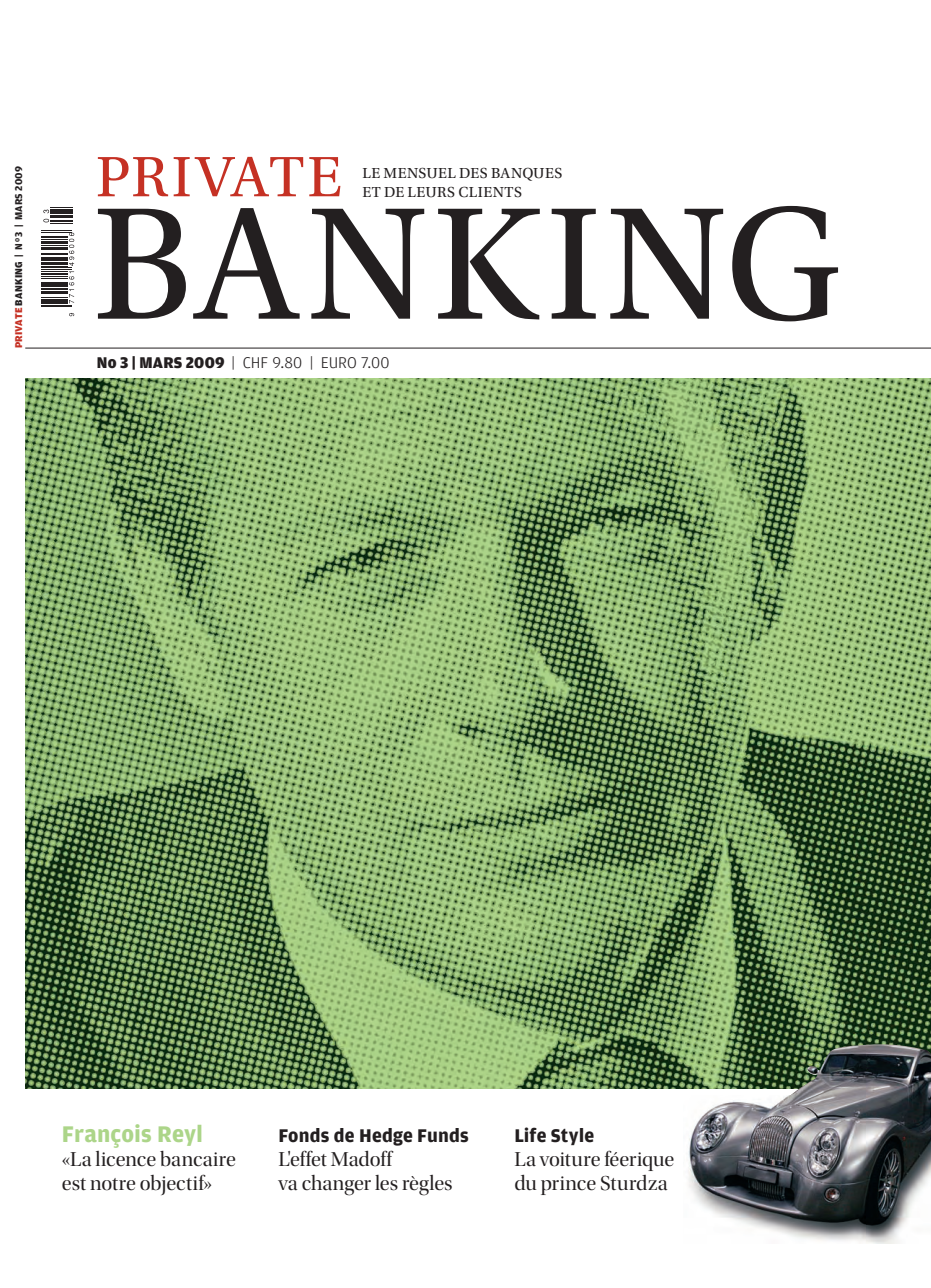
<style>
.page{position:relative;width:931px;height:1288px;background:#fff}
.page>*{position:absolute;margin:0;border:0;box-sizing:border-box;transform-origin:0 0}
.t1{font:168.3px "Utopia Std";letter-spacing:.03em;color:#231f20}
.t2{font:60px "Utopia Std";letter-spacing:.03em;color:#c53124}
.t3{font:700 24px "Amplitude";letter-spacing:.005em;color:#acd589}
.t4{font:21px/24px "Utopia Std Disp";color:#231f20}
.t5{font:700 19.5px "Amplitude";letter-spacing:.01em;color:#231f20}
.t6{font:300 16.5px "Amplitude";letter-spacing:.005em;color:#231f20}
.t7{font:15.3px/18.9px "Utopia Std";letter-spacing:.03em;color:#231f20}
.t8{font:700 10.5px "Amplitude";letter-spacing:.025em;color:#231f20}
.s1{font-weight:900;color:#c53124}
.s2{font-weight:900}
</style>
<div class="page">
<hr style="left:41px;top:307px;width:31px;height:1px;background:#231f20">
<hr style="left:41px;top:305px;width:31px;height:1px;background:#231f20">
<hr style="left:41px;top:302px;width:27px;height:2px;background:#231f20">
<hr style="left:41px;top:232px;width:31px;height:1px;background:#231f20">
<hr style="left:41px;top:230px;width:31px;height:1px;background:#231f20">
<svg style="left:69px;top:313px;width:5px;height:3px"></svg>
<svg style="left:41px;top:233px;width:33px;height:70px"></svg>
<svg style="left:43px;top:207px;width:29px;height:17px"></svg>
<img style="left:25px;top:379px;width:906px;height:710px">
<img style="left:683px;top:1042px;width:248px;height:201px">
<hr style="left:25px;top:348px;width:906px;height:1px;background:#231f20">
<p class="t8" style="left:13px;top:348px;width:184px;rotate:-90deg"><span class="s1">PRIVATE</span> <span class="s2">BANKING</span> | N<sup>O</sup> 3 | Mars 2009</p>
<h2 class="t2" style="left:96px;top:144px;width:248px">PRIVATE</h2>
<h1 class="t1" style="left:92px;top:173px;width:750px">BANKING</h1>
<p class="t7" style="left:362px;top:164px;width:201px">LE MENSUEL DES BANQUES<br>ET DE LEURS CLIENTS</p>
<p class="t6" style="left:97px;top:353px;width:294px"><span class="s2">NO 3 | MARS 2009</span> | CHF 9.80 | EURO 7.00</p>
<p class="t3" style="left:62px;top:1121px;width:143px">François Reyl</p>
<p class="t4" style="left:62px;top:1148px;width:176px">«La licence bancaire est notre objectif»</p>
<p class="t5" style="left:278px;top:1125px;width:192px">Fonds de Hedge Funds</p>
<p class="t4" style="left:278px;top:1148px;width:176px">L'effet Madoff<br>va changer les règles</p>
<p class="t5" style="left:514px;top:1124px;width:81px">Life Style</p>
<p class="t4" style="left:514px;top:1147px;width:161px">La voiture féerique du prince Sturdza</p>
</div>
